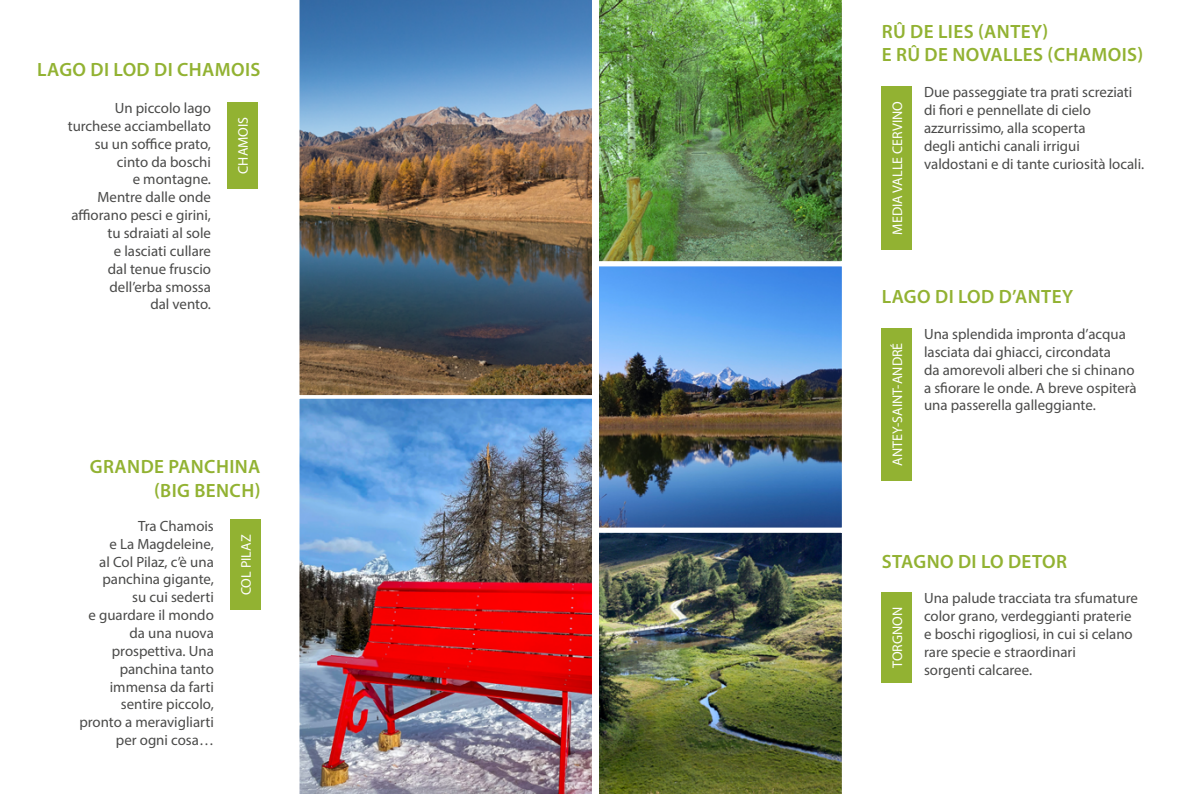
<style>
.page{position:relative;width:1191px;height:794px;background:#fff}
.page>*{position:absolute;margin:0;border:0;box-sizing:border-box;transform-origin:0 0}
.t1{font:600 19.25px/23.1px "Myriad Pro";letter-spacing:.02em;color:#92b232;text-align:right}
.t2{font:14.88px/17.8px "Myriad Pro";color:#4a4a49}
.t3{font:14px "Myriad Pro";color:#fff}
</style>
<div class="page">
<img style="left:299px;top:0;width:293px;height:395px">
<img style="left:299px;top:395px;width:293px;height:399px">
<img style="left:599px;top:0;width:243px;height:262px">
<img style="left:600px;top:268px;width:240px;height:258px">
<div style="left:595px;top:263px;width:250px;height:268px;border:4px solid #fff"></div>
<img style="left:595px;top:529px;width:250px;height:265px">
<div style="left:227px;top:102px;width:31px;height:86px;background:#92b232"></div>
<div style="left:230px;top:519px;width:31px;height:91px;background:#92b232"></div>
<div style="left:881px;top:592px;width:31px;height:91px;background:#92b232"></div>
<div style="left:881px;top:328px;width:31px;height:152px;background:#92b232"></div>
<div style="left:881px;top:86px;width:31px;height:163px;background:#92b232"></div>
<p class="t1" style="left:37px;top:58px;width:225px">LAGO DI LOD DI CHAMOIS</p>
<p class="t2" style="left:68px;top:99px;width:145px;text-align:right">Un piccolo lago turchese acciambellato su un soffice prato, cinto da boschi<br>e montagne.<br>Mentre dalle onde affiorano pesci e girini, tu sdraiati al sole<br>e lasciati cullare<br>dal tenue fruscio dell’erba smossa<br>dal vento.</p>
<p class="t3" style="left:234px;top:174px;width:58px;rotate:-90deg">CHAMOIS</p>
<p class="t1" style="left:90px;top:455px;width:172px">GRANDE PANCHINA (BIG BENCH)</p>
<p class="t2" style="left:79px;top:517px;width:136px;text-align:right">Tra Chamois<br>e La Magdeleine,<br>al Col Pilaz, c’è una panchina gigante,<br>su cui sederti<br>e guardare il mondo da una nuova prospettiva. Una panchina tanto immensa da farti sentire piccolo, pronto a meravigliarti per ogni cosa…</p>
<p class="t3" style="left:237px;top:595px;width:62px;rotate:-90deg">COL PILAZ</p>
<p class="t1" style="left:881px;top:20px;width:263px;text-align:left">RÛ DE LIES (ANTEY)<br>E RÛ DE NOVALLES (CHAMOIS)</p>
<p class="t3" style="left:888px;top:234px;width:135px;rotate:-90deg">MEDIA VALLE CERVINO</p>
<p class="t2" style="left:924px;top:83px;width:222px">Due passeggiate tra prati screziati di fiori e pennellate di cielo azzurrissimo, alla scoperta<br>degli antichi canali irrigui valdostani e di tante curiosità locali.</p>
<p class="t1" style="left:881px;top:284px;width:193px">LAGO DI LOD D’ANTEY</p>
<p class="t3" style="left:888px;top:465px;width:124px;rotate:-90deg">ANTEY-SAINT-ANDRÉ</p>
<p class="t2" style="left:924px;top:325px;width:214px">Una splendida impronta d’acqua lasciata dai ghiacci, circondata<br>da amorevoli alberi che si chinano a sfiorare le onde. A breve ospiterà una passerella galleggiante.</p>
<p class="t1" style="left:881px;top:549px;width:187px">STAGNO DI LO DETOR</p>
<p class="t2" style="left:924px;top:589px;width:215px">Una palude tracciata tra sfumature color grano, verdeggianti praterie e boschi rigogliosi, in cui si celano rare specie e straordinari<br>sorgenti calcaree.</p>
<p class="t3" style="left:888px;top:668px;width:62px;rotate:-90deg">TORGNON</p>
</div>
